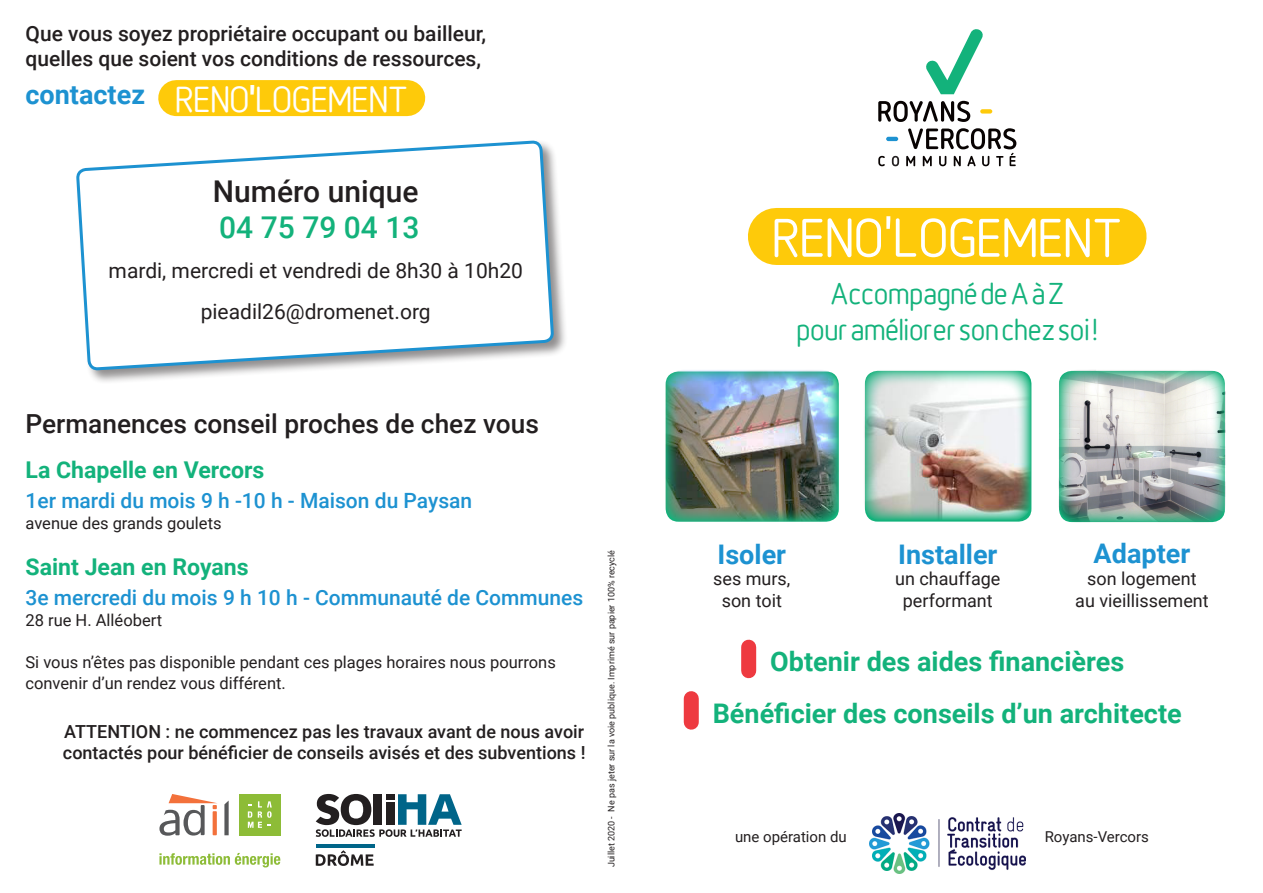
<style>
.page{position:relative;width:1263px;height:893px;background:#fff}
.page>*{position:absolute;margin:0;border:0;box-sizing:border-box;transform-origin:0 0}
.t1{font:54px "Netto";letter-spacing:.01em;color:#fff}
.t2{font:36px "Netto";letter-spacing:.01em;color:#fff}
.t3{font:30px "Netto";letter-spacing:.01em;color:#13b27b}
.t4{font:500 30px "Roboto";color:#231f20}
.t5{font:500 30px "Roboto";color:#13b27b}
.t6{font:700 27px "Roboto";color:#13b27b}
.t7{font:700 27px "Roboto";color:#1d92d1}
.t8{font:500 26.25px "Roboto";color:#231f20}
.t9{font:700 23.1px "Roboto";color:#13b27b}
.t10{font:500 21px "Roboto";color:#231f20}
.t11{font:500 21px "Roboto";color:#1d92d1}
.t12{font:21px "Roboto";color:#231f20}
.t13{font:500 18px/21.6px "Roboto";color:#231f20}
.t14{font:18px "Roboto";color:#231f20}
.t15{font:16.5px/21.6px "Roboto";color:#231f20}
.t16{font:15px "Roboto";color:#231f20}
.t17{font:9px "Roboto";color:#231f20}
.s1{font-family:"Roboto";font-weight:700}
.s2{font-family:"Roboto"}
</style>
<div class="page">
<div style="left:75px;top:139px;width:493px;height:245px;background:#231f20;opacity:.5"></div>
<svg style="left:77px;top:142px;width:476px;height:242px"></svg>
<svg style="left:926px;top:29px;width:57px;height:65px"></svg>
<svg style="left:878px;top:156px;width:7px;height:10px"></svg>
<svg style="left:878px;top:101px;width:92px;height:21px"></svg>
<hr style="left:886px;top:137px;width:12px;height:4px;background:#1d92d1;border-radius:2px">
<div style="left:980px;top:109px;width:12px;height:5px;background:#feca0a;border-radius:2px"></div>
<svg style="left:906px;top:128px;width:110px;height:38px"></svg>
<svg style="left:892px;top:156px;width:7px;height:10px"></svg>
<svg style="left:316px;top:80px;width:146px;height:786px"></svg>
<div style="left:776px;top:208px;width:342px;height:57px;background:#feca0a"></div>
<div style="left:741px;top:647px;width:15px;height:24px;background:#ee3a40"></div>
<div style="left:684px;top:699px;width:15px;height:23px;background:#ee3a40"></div>
<div style="left:176px;top:80px;width:231px;height:36px;background:#feca0a"></div>
<svg style="left:159px;top:853px;width:121px;height:14px"></svg>
<svg style="left:159px;top:794px;width:58px;height:42px"></svg>
<svg style="left:224px;top:800px;width:5px;height:35px"></svg>
<div style="left:239px;top:794px;width:41px;height:41px;background:#8dbc37"></div>
<svg style="left:248px;top:801px;width:24px;height:27px"></svg>
<img style="left:869px;top:813px;width:156px;height:61px">
<img style="left:864px;top:370px;width:167px;height:150px">
<img style="left:1058px;top:370px;width:168px;height:152px">
<img style="left:665px;top:370px;width:174px;height:152px">
<p class="t10" style="left:26px;top:19px;width:462px">Que vous soyez propriétaire occupant ou bailleur,</p>
<p class="t10" style="left:26px;top:44px;width:457px">quelles que soient vos conditions de ressources,</p>
<p class="t7" style="left:26px;top:75px;width:121px">contactez</p>
<p class="t2" style="left:175px;top:79px;width:234px">RENO<span class="s1">'</span>LOGEMENT</p>
<p class="t4" style="left:213px;top:170px;width:207px">Numéro unique</p>
<p class="t5" style="left:219px;top:206px;width:202px">04 75 79 04 13</p>
<p class="t12" style="left:109px;top:256px;width:416px">mardi, mercredi et vendredi de 8h30 à 10h20</p>
<p class="t12" style="left:201px;top:297px;width:231px">pieadil26@dromenet.org</p>
<p class="t8" style="left:26px;top:405px;width:515px">Permanences conseil proches de chez vous</p>
<p class="t9" style="left:26px;top:453px;width:240px">La Chapelle en Vercors</p>
<p class="t11" style="left:26px;top:485px;width:448px">1er mardi du mois 9 h -10 h - Maison du Paysan</p>
<p class="t15" style="left:26px;top:511px;width:198px">avenue des grands goulets</p>
<p class="t9" style="left:26px;top:551px;width:225px">Saint Jean en Royans</p>
<p class="t11" style="left:26px;top:583px;width:559px">3e mercredi du mois 9 h 10 h - Communauté de Communes</p>
<p class="t15" style="left:26px;top:609px;width:138px">28 rue H. Alléobert</p>
<p class="t15" style="left:26px;top:650px;width:532px">Si vous n’êtes pas disponible pendant ces plages horaires nous pourrons convenir d’un rendez vous différent.</p>
<p class="t13" style="left:63px;top:720px;width:524px">ATTENTION : ne commencez pas les travaux avant de nous avoir contactés pour bénéficier de conseils avisés et des subventions !</p>
<p class="t17" style="left:605px;top:867px;width:319px;rotate:-90deg">Juillet 2020 - Ne pas jeter sur la voie publique. Imprimé sur papier 100% recyclé</p>
<p class="t1" style="left:772px;top:208px;width:351px">RENO<span class="s2">'</span>LOGEMENT</p>
<p class="t3" style="left:830px;top:277px;width:235px">Accompagné de A à Z</p>
<p class="t3" style="left:797px;top:313px;width:302px">pour améliorer son chez soi !</p>
<p class="t7" style="left:717px;top:535px;width:70px">Isoler</p>
<p class="t14" style="left:713px;top:566px;width:79px">ses murs,</p>
<p class="t14" style="left:722px;top:588px;width:62px">son toit</p>
<p class="t7" style="left:898px;top:535px;width:101px">Installer</p>
<p class="t14" style="left:895px;top:566px;width:107px">un chauffage</p>
<p class="t14" style="left:903px;top:588px;width:91px">performant</p>
<p class="t7" style="left:1094px;top:535px;width:98px">Adapter</p>
<p class="t14" style="left:1087px;top:566px;width:111px">son logement</p>
<p class="t14" style="left:1075px;top:588px;width:135px">au vieillissement</p>
<p class="t6" style="left:770px;top:642px;width:355px">Obtenir des aides financières</p>
<p class="t6" style="left:713px;top:694px;width:470px">Bénéficier des conseils d’un architecte</p>
<p class="t16" style="left:735px;top:826px;width:113px">une opération du</p>
<p class="t16" style="left:1045px;top:826px;width:106px">Royans-Vercors</p>
</div>
